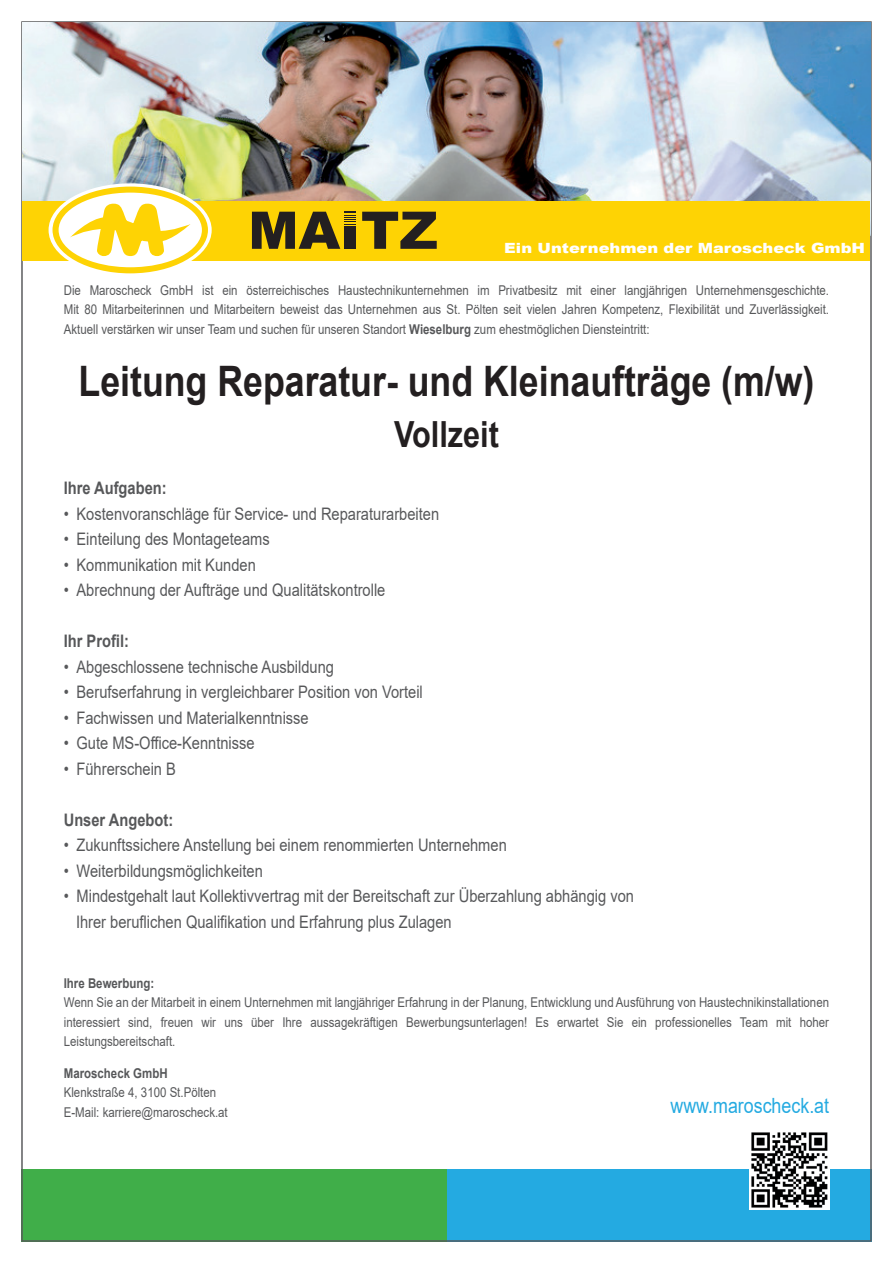
<style>
.page{position:relative;width:893px;height:1263px;background:#fff}
.page>*{position:absolute;margin:0;border:0;box-sizing:border-box;transform-origin:0 0}
.t1{font:900 51.9px "Arial";color:#231f20}
.t2{font:700 42px "Arial";color:#231f20;scale:.85 1}
.t3{font:700 36px "Arial";color:#231f20;scale:.85 1}
.t4{font:21px "Arial";color:#24aae1;scale:.85 1}
.t5{font:17.25px/25.5px "Arial";color:#57585a;scale:.85 1}
.t6{font:700 17.25px "Arial";color:#57585a;scale:.85 1}
.t7{font:900 14.1px "Arial";color:#fff;scale:1.15 1}
.t8{font:13.5px/19.5px "Arial";color:#57585a;scale:.85 1}
.t9{font:700 13.5px "Arial";color:#57585a;scale:.85 1}
.s1{font-weight:700}
</style>
<div class="page">
<div style="left:446px;top:1169px;width:426px;height:73px;background:#24aae1"></div>
<div style="left:21px;top:1169px;width:425px;height:73px;background:#40ae49"></div>
<img style="left:750px;top:1132px;width:79px;height:78px">
<img style="left:23px;top:23px;width:847px;height:178px">
<div style="left:23px;top:201px;width:847px;height:59px;background:#fed304"></div>
<svg style="left:49px;top:183px;width:163px;height:94px"></svg>
<svg style="left:53px;top:187px;width:155px;height:86px"></svg>
<h1 class="t1" style="left:248px;top:193px;width:191px">MAITZ</h1>
<p class="t7" style="left:504px;top:237px;width:315px">Ein Unternehmen der Maroscheck GmbH</p>
<p class="t8" style="left:64px;top:280px;width:902px">Die Maroscheck GmbH ist ein österreichisches Haustechnikunternehmen im Privatbesitz mit einer langjährigen Unternehmensgeschichte.<br>Mit 80 Mitarbeiterinnen und Mitarbeitern beweist das Unternehmen aus St. Pölten seit vielen Jahren Kompetenz, Flexibilität und Zuverlässigkeit.</p>
<p class="t8" style="left:64px;top:319px;width:691px">Aktuell verstärken wir unser Team und suchen für unseren Standort <span class="s1">Wieselburg</span> zum ehestmöglichen Diensteintritt:</p>
<h2 class="t2" style="left:79px;top:352px;width:867px">Leitung Reparatur- und Kleinaufträge (m/w)</h2>
<h3 class="t3" style="left:394px;top:409px;width:125px">Vollzeit</h3>
<p class="t6" style="left:64px;top:476px;width:123px">Ihre Aufgaben:</p>
<p class="t5" style="left:64px;top:501px;width:443px">• Kostenvoranschläge für Service- und Reparaturarbeiten</p>
<p class="t5" style="left:64px;top:526px;width:244px">• Einteilung des Montageteams</p>
<p class="t5" style="left:64px;top:552px;width:227px">• Kommunikation mit Kunden</p>
<p class="t5" style="left:64px;top:577px;width:380px">• Abrechnung der Aufträge und Qualitätskontrolle</p>
<p class="t6" style="left:64px;top:629px;width:78px">Ihr Profil:</p>
<p class="t5" style="left:64px;top:654px;width:320px">• Abgeschlossene technische Ausbildung</p>
<p class="t5" style="left:64px;top:679px;width:424px">• Berufserfahrung in vergleichbarer Position von Vorteil</p>
<p class="t5" style="left:64px;top:705px;width:290px">• Fachwissen und Materialkenntnisse</p>
<p class="t5" style="left:64px;top:730px;width:226px">• Gute MS-Office-Kenntnisse</p>
<p class="t5" style="left:64px;top:756px;width:133px">• Führerschein B</p>
<p class="t6" style="left:64px;top:807px;width:130px">Unser Angebot:</p>
<p class="t5" style="left:64px;top:832px;width:523px">• Zukunftssichere Anstellung bei einem renommierten Unternehmen</p>
<p class="t5" style="left:64px;top:858px;width:236px">• Weiterbildungsmöglichkeiten</p>
<p class="t5" style="left:76px;top:883px;width:658px;text-indent:-12px">• Mindestgehalt laut Kollektivvertrag mit der Bereitschaft zur Überzahlung abhängig von<br>Ihrer beruflichen Qualifikation und Erfahrung plus Zulagen</p>
<p class="t9" style="left:64px;top:974px;width:108px">Ihre Bewerbung:</p>
<p class="t8" style="left:64px;top:993px;width:902px;text-align:justify">Wenn Sie an der Mitarbeit in einem Unternehmen mit langjähriger Erfahrung in der Planung, Entwicklung und Ausführung von Haustechnikinstallationen interessiert sind, freuen wir uns über Ihre aussagekräftigen Bewerbungsunterlagen! Es erwartet Sie ein professionelles Team mit hoher Leistungsbereitschaft.</p>
<p class="t9" style="left:64px;top:1064px;width:124px">Maroscheck GmbH</p>
<p class="t8" style="left:64px;top:1083px;width:194px">Klenkstraße 4, 3100 St.Pölten<br>E-Mail: karriere@maroscheck.at</p>
<h3 class="t4" style="left:670px;top:1091px;width:188px">www.maroscheck.at</h3>
</div>
